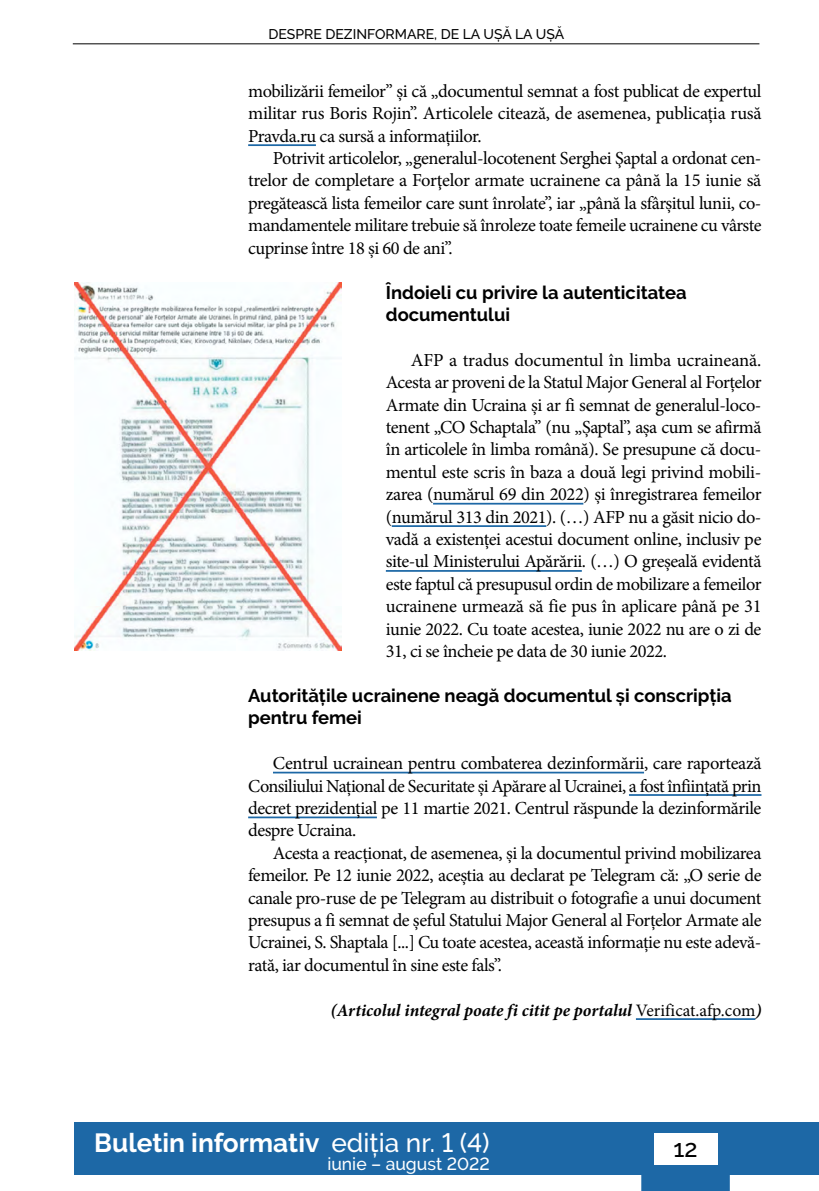
<style>
.page{position:relative;width:819px;height:1191px;background:#fff}
.page>*{position:absolute;margin:0;border:0;box-sizing:border-box;transform-origin:0 0}
.t1{font:700 26.25px "Raleway";color:#fff}
.t2{font:500 24.5px "Raleway";color:#000}
.body2{font:18.38px/22.4px "Minion Pro";letter-spacing:-.025em;color:#000;text-align:justify}
.intertitlu{font:700 18.38px/22.4px "Raleway";color:#000}
.autorFinal{font:italic 700 17.5px "Minion Pro";letter-spacing:-.005em;color:#000}
.t3{font:500 17.5px "Raleway";color:#fff}
.t4{font:500 14px "Raleway";color:#000}
.s1{font-weight:400;font-style:normal}
.s2{font-weight:500}
</style>
<div class="page">
<hr style="left:73px;top:44px;width:686px;height:1px;background:#000">
<div style="left:74px;top:1122px;width:745px;height:52px;background:#1d68a6"></div>
<svg style="left:641px;top:1133px;width:88px;height:58px"></svg>
<div style="left:653px;top:1132px;width:64px;height:32px;background:#fff"></div>
<hr style="left:248px;top:144px;width:68px;height:2px;background:#1d68a6">
<hr style="left:433px;top:503px;width:150px;height:1px;background:#1d68a6">
<hr style="left:392px;top:525px;width:154px;height:2px;background:#1d68a6">
<hr style="left:386px;top:570px;width:195px;height:2px;background:#1d68a6">
<hr style="left:273px;top:771px;width:371px;height:2px;background:#1d68a6">
<hr style="left:629px;top:794px;width:132px;height:2px;background:#1d68a6">
<hr style="left:248px;top:816px;width:129px;height:2px;background:#1d68a6">
<hr style="left:636px;top:1018px;width:119px;height:2px;background:#1d68a6">
<img style="left:74px;top:283px;width:267px;height:367px">
<p class="t4" style="left:268px;top:26px;width:297px">DESPRE DEZINFORMARE, DE LA UȘĂ LA UȘĂ</p>
<p class="body2" style="left:248px;top:80px;width:515px">mobilizării femeilor” și că „documentul semnat a fost publicat de expertul militar rus Boris Rojin”. Articolele citează, de asemenea, publicația rusă Pravda.ru ca sursă a informațiilor.</p>
<p class="body2" style="left:248px;top:147px;width:515px;text-indent:25px">Potrivit articolelor, „generalul-locotenent Serghei Şaptal a ordonat cen&shy;trelor de completare a Forţelor armate ucrainene ca până la 15 iunie să pregătească lista femeilor care sunt înrolate”, iar „până la sfârşitul lunii, co&shy;mandamentele militare trebuie să înroleze toate femeile ucrainene cu vârste cuprinse între 18 şi 60 de ani”.</p>
<p class="intertitlu" style="left:386px;top:281px;width:302px">Îndoieli cu privire la autenticitatea documentului</p>
<p class="body2" style="left:386px;top:349px;width:377px;text-indent:25px">AFP a tradus documentul în limba ucraineană.<br>Acesta ar proveni de la Statul Major General al Forțelor Armate din Ucraina și ar fi semnat de generalul-loco&shy;tenent „CO Schaptala” (nu „Șaptal”, așa cum se afirmă în articolele în limba română). Se presupune că docu&shy;mentul este scris în baza a două legi privind mobili&shy;zarea (numărul 69 din 2022) și înregistrarea femeilor (numărul 313 din 2021). (…) AFP nu a găsit nicio do&shy;vadă a existenței acestui document online, inclusiv pe site-ul Ministerului Apărării. (…) O greșeală evidentă este faptul că presupusul ordin de mobilizare a femeilor ucrainene urmează să fie pus în aplicare până pe 31 iunie 2022. Cu toate acestea, iunie 2022 nu are o zi de 31, ci se încheie pe data de 30 iunie 2022.</p>
<p class="intertitlu" style="left:248px;top:684px;width:485px">Autoritățile ucrainene neagă documentul și conscripția pentru femei</p>
<p class="body2" style="left:248px;top:752px;width:515px;text-indent:25px">Centrul ucrainean pentru combaterea dezinformării, care raportează Consiliului Național de Securitate și Apărare al Ucrainei, a fost înființată prin decret prezidențial pe 11 martie 2021. Centrul răspunde la dezinformările despre Ucraina.</p>
<p class="body2" style="left:248px;top:841px;width:515px;text-indent:25px">Acesta a reacționat, de asemenea, și la documentul privind mobilizarea femeilor. Pe 12 iunie 2022, aceștia au declarat pe Telegram că: „O serie de canale pro-ruse de pe Telegram au distribuit o fotografie a unui document presupus a fi semnat de șeful Statului Major General al Forțelor Armate ale Ucrainei, S. Shaptala [...] Cu toate acestea, această informație nu este adevă&shy;rată, iar documentul în sine este fals”.</p>
<p class="autorFinal" style="left:330px;top:997px;width:432px">(Articolul integral poate fi citit pe portalul <span class="s1">Verificat.afp.com</span>)</p>
<h1 class="t1" style="left:94px;top:1128px;width:397px">Buletin informativ <span class="s2">ediția nr. 1 (4)</span></h1>
<h2 class="t2" style="left:673px;top:1133px;width:26px">12</h2>
<p class="t3" style="left:327px;top:1153px;width:164px">iunie – august 2022</p>
</div>
